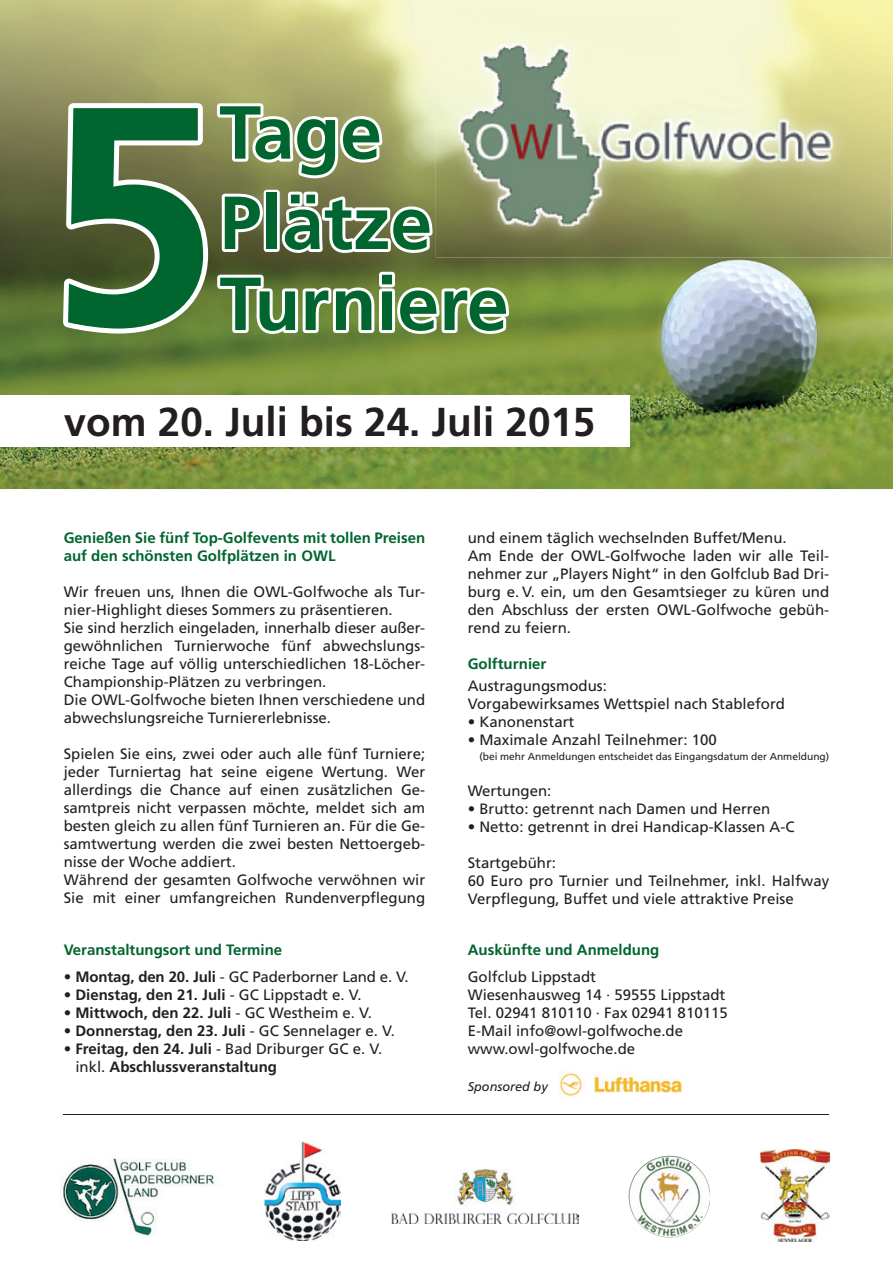
<style>
.page{position:relative;width:893px;height:1263px;background:#fff}
.page>*{position:absolute;margin:0;border:0;box-sizing:border-box;transform-origin:0 0}
.t1{font:700 310.35px "Frutiger";color:#00652e}
.t2{font:700 75px/90.3px "Frutiger";color:#00652e}
.t3{font:700 40.35px "Frutiger CE";color:#231f20}
.t4{font:15px/18px "Frutiger";color:#231f20}
.t5{font:700 15px/18px "Frutiger";color:#231f20}
.t6{font:700 15px/18px "Frutiger";color:#00652e}
.t7{font:italic 12.75px "Frutiger LT";color:#231f20}
.t8{font:10.2px "Frutiger";color:#231f20}
.s1{font-weight:700}
.s2{font-weight:400}
</style>
<div class="page">
<img style="left:0;top:0;width:893px;height:489px">
<img style="left:442px;top:27px;width:406px;height:14px">
<img style="left:436px;top:41px;width:456px;height:216px">
<div style="left:0;top:395px;width:629px;height:51px;background:#fff"></div>
<svg style="left:58px;top:98px;width:454px;height:241px"></svg>
<img style="left:60px;top:1158px;width:155px;height:78px">
<img style="left:629px;top:1156px;width:81px;height:81px;border-radius:41px">
<img style="left:761px;top:1149px;width:68px;height:92px">
<img style="left:559px;top:1073px;width:123px;height:24px">
<hr style="left:64px;top:1114px;width:765px;height:1px;background:#231f20">
<img style="left:391px;top:1170px;width:188px;height:53px">
<img style="left:264px;top:1141px;width:76px;height:99px">
<h1 class="t1" style="left:46px;top:35px;width:174px">5</h1>
<h2 class="t2" style="left:219px;top:87px;width:214px">Tage<br>Plätze</h2>
<h2 class="t2" style="left:220px;top:258px;width:291px">Turniere</h2>
<h3 class="t3" style="left:64px;top:398px;width:533px">vom 20. Juli bis 24. Juli 2015</h3>
<p class="t6" style="left:64px;top:529px;width:363px">Genießen Sie fünf Top-Golfevents mit tollen Preisen auf den schönsten Golfplätzen in OWL</p>
<p class="t4" style="left:64px;top:583px;width:363px">Wir freuen uns, Ihnen die OWL-Golfwoche als Tur&shy;nier-Highlight dieses Sommers zu präsentieren.<br>Sie sind herzlich eingeladen, innerhalb dieser außer&shy;gewöhnlichen Turnierwoche fünf abwechslungs&shy;reiche Tage auf völlig unterschiedlichen 18-Löcher-Championship-Plätzen zu verbringen.<br>Die OWL-Golfwoche bieten Ihnen verschiedene und abwechslungsreiche Turniererlebnisse.</p>
<p class="t4" style="left:64px;top:745px;width:363px">Spielen Sie eins, zwei oder auch alle fünf Turniere; jeder Turniertag hat seine eigene Wertung. Wer allerdings die Chance auf einen zusätzlichen Ge&shy;samtpreis nicht verpassen möchte, meldet sich am besten gleich zu allen fünf Turnieren an. Für die Ge&shy;samtwertung werden die zwei besten Nettoergeb&shy;nisse der Woche addiert.<br>Während der gesamten Golfwoche verwöhnen wir Sie mit einer umfangreichen Rundenverpflegung</p>
<p class="t6" style="left:64px;top:941px;width:220px">Veranstaltungsort und Termine</p>
<p class="t4" style="left:64px;top:967px;width:347px">• <span class="s1">Montag, den 20. Juli</span> - GC Paderborner Land e. V.</p>
<p class="t5" style="left:64px;top:985px;width:299px"><span class="s2">•</span> Dienstag, den 21. Juli <span class="s2">- GC Lippstadt e. V.</span></p>
<p class="t5" style="left:64px;top:1003px;width:310px"><span class="s2">•</span> Mittwoch, den 22. Juli <span class="s2">- GC Westheim e. V.</span></p>
<p class="t5" style="left:64px;top:1021px;width:333px"><span class="s2">•</span> Donnerstag, den 23. Juli <span class="s2">- GC Sennelager e. V.</span></p>
<p class="t5" style="left:75px;top:1039px;width:308px;text-indent:-12px"><span class="s2">•</span> Freitag, den 24. Juli <span class="s2">- Bad Driburger GC e. V. inkl.</span> Abschlussveranstaltung</p>
<p class="t4" style="left:468px;top:529px;width:363px">und einem täglich wechselnden Buffet/Menu.<br>Am Ende der OWL-Golfwoche laden wir alle Teil&shy;nehmer zur „Players Night“ in den Golfclub Bad Dri&shy;burg e. V. ein, um den Gesamtsieger zu küren und den Abschluss der ersten OWL-Golfwoche gebüh&shy;rend zu feiern.</p>
<p class="t6" style="left:468px;top:655px;width:80px">Golfturnier</p>
<p class="t4" style="left:468px;top:676px;width:319px">Austragungsmodus:<br>Vorgabewirksames Wettspiel nach Stableford</p>
<p class="t4" style="left:468px;top:712px;width:108px">• Kanonenstart</p>
<p class="t4" style="left:468px;top:730px;width:250px">• Maximale Anzahl Teilnehmer: 100</p>
<p class="t8" style="left:479px;top:750px;width:351px">(bei mehr Anmeldungen entscheidet das Eingangsdatum der Anmeldung)</p>
<p class="t4" style="left:468px;top:781px;width:85px">Wertungen:</p>
<p class="t4" style="left:468px;top:799px;width:304px">• Brutto: getrennt nach Damen und Herren</p>
<p class="t4" style="left:468px;top:817px;width:328px">• Netto: getrennt in drei Handicap-Klassen A-C</p>
<p class="t4" style="left:468px;top:853px;width:363px">Startgebühr:<br>60 Euro pro Turnier und Teilnehmer, inkl. Halfway<br>Verpflegung, Buffet und viele attraktive Preise</p>
<p class="t6" style="left:468px;top:941px;width:193px">Auskünfte und Anmeldung</p>
<p class="t4" style="left:468px;top:967px;width:261px">Golfclub Lippstadt<br>Wiesenhausweg 14 · 59555 Lippstadt<br>Tel. 02941 810110 · Fax 02941 810115<br>E-Mail info@owl-golfwoche.de www.owl-golfwoche.de</p>
<p class="t7" style="left:468px;top:1079px;width:82px">Sponsored by</p>
</div>
